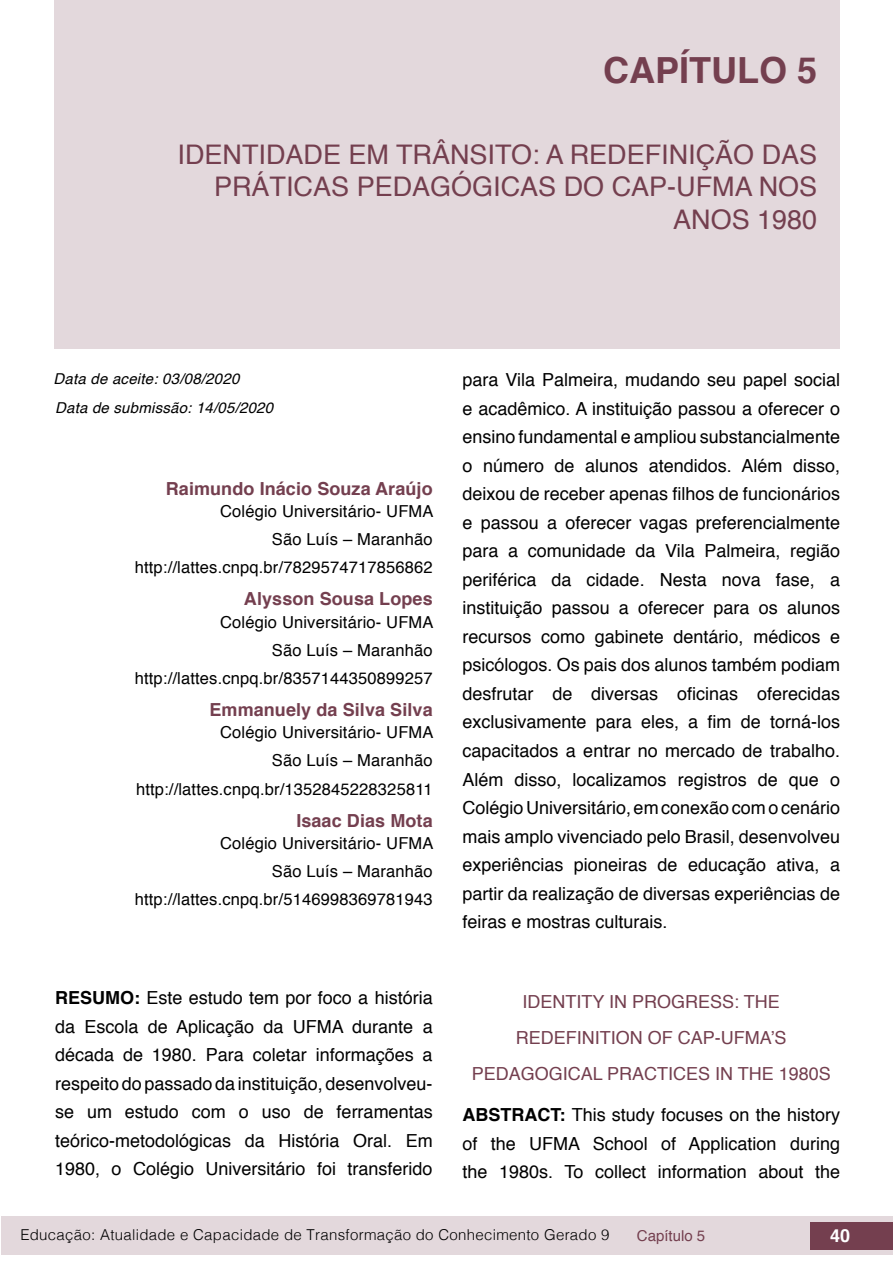
<style>
.page{position:relative;width:893px;height:1263px;background:#fff}
.page>*{position:absolute;margin:0;border:0;box-sizing:border-box;transform-origin:0 0}
.capitulos{font:700 36px "Helvetica";color:#743f4f}
.nome_artigos{font:27px/32.4px "Helvetica";color:#743f4f;text-align:right}
.Resumos_e_PC_TXT{font:18px/28.5px "Helvetica";color:#000;text-align:justify}
.nome_autores{font:700 18px "Helvetica";letter-spacing:.005em;color:#743f4f}
.título_Inglês{font:18px/36px "Helvetica";color:#743f4f;text-align:center}
.t1{font:700 18px "Helvetica";color:#fff}
.info_autores{font:16.5px "Helvetica";letter-spacing:.01em;color:#000}
.t2{font:300 15px "Helvetica";letter-spacing:.02em;color:#000}
.datas{font:italic 15px "Helvetica";letter-spacing:.015em;color:#000}
.t3{font:15px "Helvetica";color:#743f4f}
.s1{font-weight:700}
</style>
<div class="page">
<div style="left:1px;top:1216px;width:891px;height:38px;background:#e3d8dc"></div>
<div style="left:810px;top:1222px;width:83px;height:27px;background:#743f4f"></div>
<div style="left:54px;top:0;width:785px;height:349px;background:#e3d8dc"></div>
<p class="capitulos" style="left:603px;top:41px;width:216px">CAPÍTULO 5</p>
<p class="nome_artigos" style="left:178px;top:139px;width:641px">IDENTIDADE EM TRÂNSITO: A REDEFINIÇÃO DAS<br>PRÁTICAS PEDAGÓGICAS DO CAP-UFMA NOS<br>ANOS 1980</p>
<p class="datas" style="left:54px;top:367px;width:187px">Data de aceite: 03/08/2020</p>
<p class="datas" style="left:55px;top:396px;width:220px">Data de submissão: 14/05/2020</p>
<p class="nome_autores" style="left:166px;top:474px;width:268px">Raimundo Inácio Souza Araújo</p>
<p class="info_autores" style="left:220px;top:498px;width:215px">Colégio Universitário- UFMA</p>
<p class="info_autores" style="left:272px;top:527px;width:162px">São Luís – Maranhão</p>
<p class="info_autores" style="left:135px;top:555px;width:299px">http://lattes.cnpq.br/7829574717856862</p>
<p class="nome_autores" style="left:244px;top:584px;width:190px">Alysson Sousa Lopes</p>
<p class="info_autores" style="left:220px;top:609px;width:215px">Colégio Universitário- UFMA</p>
<p class="info_autores" style="left:272px;top:637px;width:162px">São Luís – Maranhão</p>
<p class="info_autores" style="left:135px;top:665px;width:299px">http://lattes.cnpq.br/8357144350899257</p>
<p class="nome_autores" style="left:209px;top:695px;width:225px">Emmanuely da Silva Silva</p>
<p class="info_autores" style="left:220px;top:720px;width:215px">Colégio Universitário- UFMA</p>
<p class="info_autores" style="left:272px;top:748px;width:162px">São Luís – Maranhão</p>
<p class="info_autores" style="left:136px;top:776px;width:298px">http://lattes.cnpq.br/1352845228325811</p>
<p class="nome_autores" style="left:296px;top:806px;width:138px">Isaac Dias Mota</p>
<p class="info_autores" style="left:220px;top:830px;width:215px">Colégio Universitário- UFMA</p>
<p class="info_autores" style="left:272px;top:858px;width:162px">São Luís – Maranhão</p>
<p class="info_autores" style="left:135px;top:887px;width:299px">http://lattes.cnpq.br/5146998369781943</p>
<p class="Resumos_e_PC_TXT" style="left:55px;top:984px;width:379px"><span class="s1">RESUMO:</span> Este estudo tem por foco a história da Escola de Aplicação da UFMA durante a década de 1980. Para coletar informações a respeito do passado da instituição, desenvolveu&shy;se um estudo com o uso de ferramentas teórico-metodológicas da História Oral. Em 1980, o Colégio Universitário foi transferido</p>
<p class="Resumos_e_PC_TXT" style="left:462px;top:366px;width:379px">para Vila Palmeira, mudando seu papel social e acadêmico. A instituição passou a oferecer o ensino fundamental e ampliou substancialmente o número de alunos atendidos. Além disso, deixou de receber apenas filhos de funcionários e passou a oferecer vagas preferencialmente para a comunidade da Vila Palmeira, região periférica da cidade. Nesta nova fase, a instituição passou a oferecer para os alunos recursos como gabinete dentário, médicos e psicólogos. Os pais dos alunos também podiam desfrutar de diversas oficinas oferecidas exclusivamente para eles, a fim de torná-los capacitados a entrar no mercado de trabalho.<br>Além disso, localizamos registros de que o Colégio Universitário, em conexão com o cenário mais amplo vivenciado pelo Brasil, desenvolveu experiências pioneiras de educação ativa, a partir da realização de diversas experiências de feiras e mostras culturais.</p>
<p class="título_Inglês" style="left:472px;top:984px;width:361px">IDENTITY IN PROGRESS: THE<br>REDEFINITION OF CAP-UFMA’S<br>PEDAGOGICAL PRACTICES IN THE 1980S</p>
<p class="Resumos_e_PC_TXT" style="left:462px;top:1101px;width:379px"><span class="s1">ABSTRACT:</span> This study focuses on the history of the UFMA School of Application during the 1980s. To collect information about the</p>
<p class="t2" style="left:20px;top:1222px;width:591px">Educação: Atualidade e Capacidade de Transformação do Conhecimento Gerado 9</p>
<p class="t3" style="left:637px;top:1224px;width:70px">Capítulo 5</p>
<p class="t1" style="left:830px;top:1221px;width:22px">40</p>
</div>
